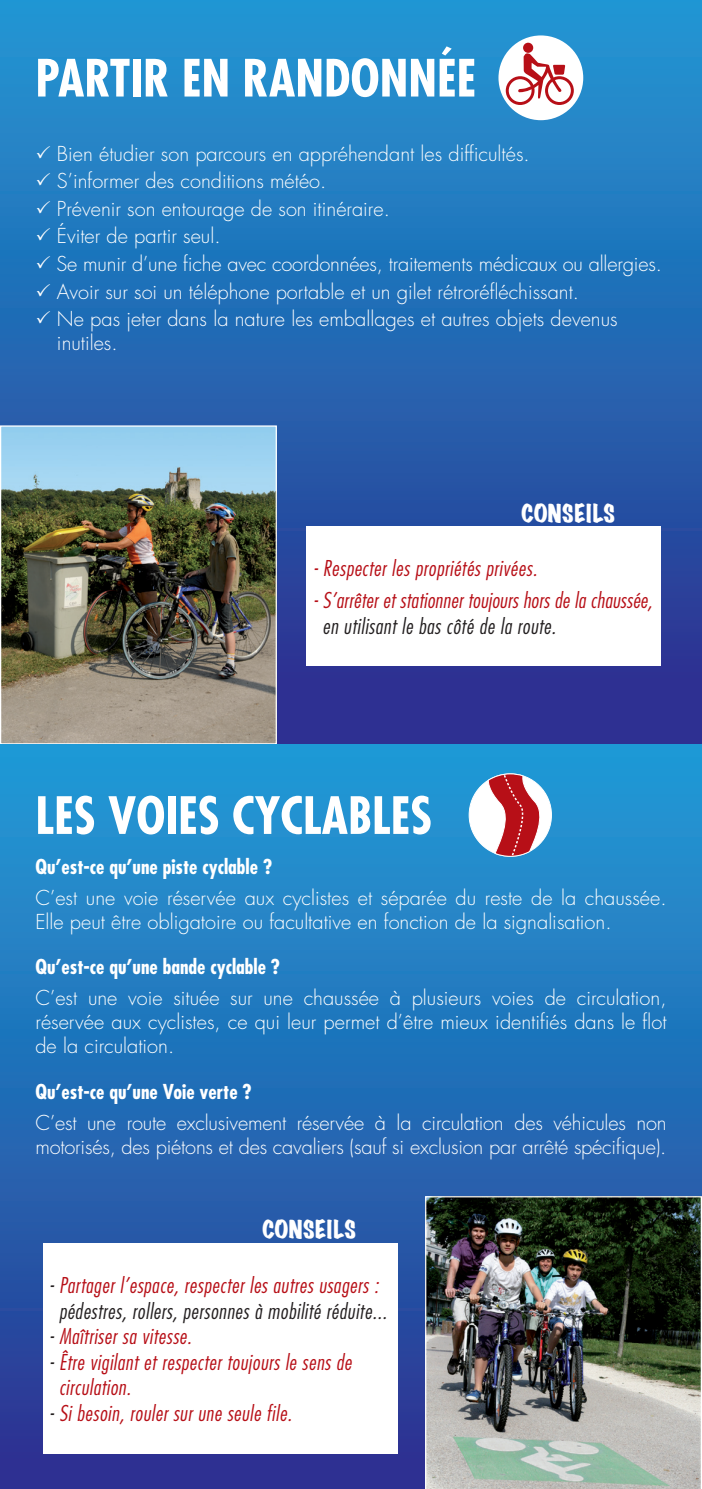
<style>
.page{position:relative;width:702px;height:1489px;background:#fff}
.page>*{position:absolute;margin:0;border:0;box-sizing:border-box;transform-origin:0 0}
.t1{font:700 condensed 50px "Futura";color:#fff}
.t2{font:expanded 22.5px "Marker Felt";letter-spacing:.02em;color:#fff}
.t3{font:italic 300 condensed 21.25px/25.5px "Futura";letter-spacing:.03em;color:#b70f17}
.t4{font:italic 300 condensed 21.25px/25.5px "Futura";letter-spacing:.03em;color:#231f20;text-align:center}
.t5{font:300 20px/27.5px "Futura";color:#fff}
.t6{font:700 condensed 20px "Futura";color:#fff}
.s1{color:#b70f17}
.s2{color:#231f20}
</style>
<div class="page">
<div style="left:0;top:0;width:702px;height:744px;background:linear-gradient(to bottom,#209ad4,#2c2b8d)"></div>
<div style="left:498px;top:35px;width:85px;height:85px;background:#fff;border-radius:50%"></div>
<div style="left:523px;top:43px;width:10px;height:10px;background:#b70f17;border-radius:50%"></div>
<div style="left:505px;top:76px;width:29px;height:29px;border:3px solid #b70f17;border-radius:50%"></div>
<div style="left:545px;top:76px;width:28px;height:29px;border:3px solid #b70f17;border-radius:50%"></div>
<svg style="left:518px;top:51px;width:47px;height:48px"></svg>
<img style="left:2px;top:427px;width:273px;height:315px">
<div style="left:0;top:425px;width:277px;height:319px;border:1px solid #fff"></div>
<div style="left:306px;top:526px;width:355px;height:140px;background:#fff"></div>
<div style="left:0;top:744px;width:702px;height:744px;background:linear-gradient(to bottom,#1f9ed8,#2b318f)"></div>
<div style="left:469px;top:773px;width:82px;height:83px;background:#fff;border-radius:50%"></div>
<svg style="left:487px;top:772px;width:60px;height:85px"></svg>
<div style="left:43px;top:1242px;width:354px;height:211px;background:#fff"></div>
<img style="left:425px;top:1196px;width:277px;height:292px">
<svg style="left:37px;top:145px;width:13px;height:13px"></svg>
<svg style="left:37px;top:173px;width:13px;height:13px"></svg>
<svg style="left:37px;top:200px;width:13px;height:13px"></svg>
<svg style="left:37px;top:228px;width:13px;height:13px"></svg>
<svg style="left:37px;top:255px;width:13px;height:13px"></svg>
<svg style="left:37px;top:283px;width:13px;height:13px"></svg>
<svg style="left:37px;top:310px;width:13px;height:13px"></svg>
<h1 class="t1" style="left:35px;top:46px;width:442px">PARTIR EN RANDONNÉE</h1>
<p class="t5" style="left:57px;top:140px;width:606px">Bien étudier son parcours en appréhendant les difficultés.<br>S’informer des conditions météo.<br>Prévenir son entourage de son itinéraire.<br>Éviter de partir seul.<br>Se munir d’une fiche avec coordonnées, traitements médicaux ou allergies.<br>Avoir sur soi un téléphone portable et un gilet rétroréfléchissant.<br>Ne pas jeter dans la nature les emballages et autres objets devenus</p>
<p class="t5" style="left:57px;top:329px;width:62px">inutiles.</p>
<p class="t2" style="left:521px;top:496px;width:95px">CONSEILS</p>
<p class="t3" style="left:314px;top:555px;width:225px">- Respecter les propriétés privées.</p>
<p class="t3" style="left:314px;top:587px;width:340px">- S’arrêter et stationner toujours hors de la chaussée,</p>
<p class="t4" style="left:322px;top:613px;width:235px">en utilisant le bas côté de la route.</p>
<h1 class="t1" style="left:35px;top:783px;width:398px">LES VOIES CYCLABLES</h1>
<p class="t6" style="left:35px;top:853px;width:238px">Qu’est-ce qu’une piste cyclable ?</p>
<p class="t5" style="left:35px;top:885px;width:632px;line-height:24px">C’est une voie réservée aux cyclistes et séparée du reste de la chaussée.<br>Elle peut être obligatoire ou facultative en fonction de la signalisation.</p>
<p class="t6" style="left:35px;top:953px;width:246px">Qu’est-ce qu’une bande cyclable ?</p>
<p class="t5" style="left:35px;top:986px;width:632px;line-height:24px;text-align:justify">C’est une voie située sur une chaussée à plusieurs voies de circulation, réservée aux cyclistes, ce qui leur permet d’être mieux identifiés dans le flot de la circulation.</p>
<p class="t6" style="left:35px;top:1078px;width:218px">Qu’est-ce qu’une Voie verte ?</p>
<p class="t5" style="left:35px;top:1110px;width:632px;line-height:24px">C’est une route exclusivement réservée à la circulation des véhicules non motorisés, des piétons et des cavaliers (sauf si exclusion par arrêté spécifique).</p>
<p class="t2" style="left:262px;top:1211px;width:95px">CONSEILS</p>
<p class="t4" style="left:50px;top:1272px;width:338px">- <span class="s1">Partager l’espace, respecter les autres usagers : </span>pédestres, rollers, personnes à mobilité réduite...</p>
<p class="t3" style="left:50px;top:1323px;width:143px"><span class="s2">-</span> Maîtriser sa vitesse.</p>
<p class="t3" style="left:59px;top:1348px;width:294px;text-indent:-9px"><span class="s2">-</span> Être vigilant et respecter toujours le sens de circulation.</p>
<p class="t3" style="left:50px;top:1399px;width:243px"><span class="s2">-</span> Si besoin, rouler sur une seule file.</p>
</div>
